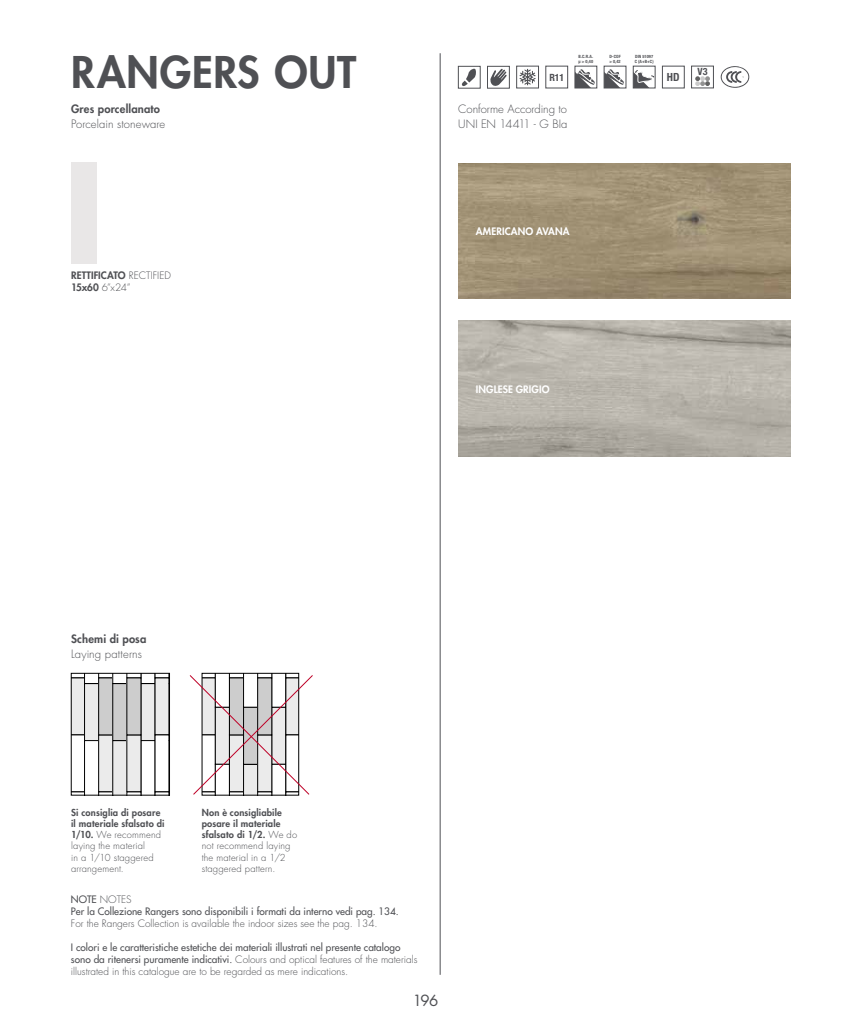
<style>
.page{position:relative;width:851px;height:1028px;background:#fff}
.page>*{position:absolute;margin:0;border:0;box-sizing:border-box;transform-origin:0 0}
.t1{font:800 42.5px "Futura Std";letter-spacing:.02em;color:#4f5054}
.t2{font:15px "Futura Std";color:#4f5054}
.t3{font:300 11.25px/15px "Futura Std";letter-spacing:.005em;color:#4f5054}
.t4{font:800 11.25px "Futura Std";letter-spacing:.015em;color:#4f5054}
.t5{font:700 condensed 11.25px "Helvetica Neue LT Std";color:#4f5054}
.t6{font:500 10px/12px "Futura Std";color:#4f5054}
.t7{font:300 10px "Futura Std";color:#4f5054}
.t8{font:800 10px/12px "Futura Std";letter-spacing:.01em;color:#4f5054}
.t9{font:800 10px "Futura Std";letter-spacing:.01em;color:#fff}
.t10{font:700 condensed 10px "Helvetica Neue LT Std";color:#4f5054}
.t11{font:300 9.38px/11.2px "Futura Std";letter-spacing:.015em;color:#4f5054}
.t12{font:700 condensed 4.38px/5px "Helvetica Neue LT Std";letter-spacing:.025em;color:#4f5054}
.s1{font-weight:300}
.s2{font-weight:800}
</style>
<div class="page">
<div style="left:71px;top:162px;width:26px;height:102px;background:#e9e7e7"></div>
<hr style="left:440px;top:53px;width:1px;height:921px;background:#4f5054">
<img style="left:458px;top:163px;width:332px;height:136px">
<img style="left:458px;top:321px;width:332px;height:135px">
<svg style="left:189px;top:673px;width:124px;height:122px"></svg>
<svg style="left:73px;top:675px;width:95px;height:118px"></svg>
<div style="left:127px;top:678px;width:14px;height:57px;background:#cdcdcd"></div>
<div style="left:71px;top:673px;width:99px;height:122px;border:1px solid #000"></div>
<svg style="left:519px;top:69px;width:17px;height:16px"></svg>
<div style="left:574px;top:66px;width:23px;height:22px;background:#fff;border:1px solid #4f5054"></div>
<svg style="left:575px;top:69px;width:20px;height:19px"></svg>
<svg style="left:604px;top:69px;width:20px;height:19px"></svg>
<svg style="left:720px;top:66px;width:29px;height:22px"></svg>
<svg style="left:633px;top:69px;width:21px;height:19px"></svg>
<div style="left:458px;top:66px;width:22px;height:22px;border:1px solid #4f5054"></div>
<svg style="left:460px;top:68px;width:16px;height:19px"></svg>
<div style="left:487px;top:66px;width:22px;height:22px;border:1px solid #4f5054"></div>
<svg style="left:490px;top:68px;width:16px;height:19px"></svg>
<svg style="left:695px;top:76px;width:14px;height:10px"></svg>
<h1 class="t1" style="left:71px;top:46px;width:287px">RANGERS OUT</h1>
<p class="t4" style="left:71px;top:102px;width:90px">Gres porcellanato</p>
<p class="t3" style="left:71px;top:117px;width:96px">Porcelain stoneware</p>
<p class="t8" style="left:71px;top:269px;width:101px">RETTIFICATO <span class="s1">RECTIFIED<br></span>15x60 <span class="s1">6”x24”</span></p>
<p class="t10" style="left:549px;top:71px;width:16px">R11</p>
<p class="t3" style="left:458px;top:102px;width:111px">Conforme According to<br>UNI EN 14411 - G BIa</p>
<p class="t12" style="left:578px;top:54px;width:16px">B.C.R.A. µ &gt; 0,40</p>
<p class="t12" style="left:609px;top:54px;width:13px">D-COF &gt; 0,42</p>
<p class="t12" style="left:634px;top:54px;width:20px">DIN 51097<br>C (A+B+C)</p>
<p class="t5" style="left:666px;top:70px;width:14px">HD</p>
<p class="t10" style="left:697px;top:66px;width:12px">V3</p>
<p class="t9" style="left:476px;top:225px;width:95px">AMERICANO AVANA</p>
<p class="t9" style="left:476px;top:383px;width:75px">INGLESE GRIGIO</p>
<p class="t4" style="left:71px;top:631px;width:77px">Schemi di posa</p>
<p class="t3" style="left:71px;top:646px;width:72px">Laying patterns</p>
<p class="t11" style="left:71px;top:806px;width:95px"><span class="s2">Si consiglia di posare il materiale sfalsato di<br>1/10.</span> We recommend laying the material<br>in a 1/10 staggered arrangement.</p>
<p class="t11" style="left:202px;top:806px;width:97px"><span class="s2">Non è consigliabile posare il materiale sfalsato di 1/2.</span> We do not recommend laying the material in a 1/2 staggered pattern.</p>
<p class="t6" style="left:71px;top:893px;width:329px">NOTE <span class="s1">NOTES<br></span>Per la Collezione Rangers sono disponibili i formati da interno vedi pag. 134.</p>
<p class="t7" style="left:71px;top:917px;width:308px">For the Rangers Collection is available the indoor sizes see the pag. 134.</p>
<p class="t6" style="left:71px;top:941px;width:348px">I colori e le caratteristiche estetiche dei materiali illustrati nel presente catalogo sono da ritenersi puramente indicativi. <span class="s1">Colours and optical features of the materials illustrated in this catalogue are to be regarded as mere indications.</span></p>
<h2 class="t2" style="left:412px;top:991px;width:27px">196</h2>
</div>
